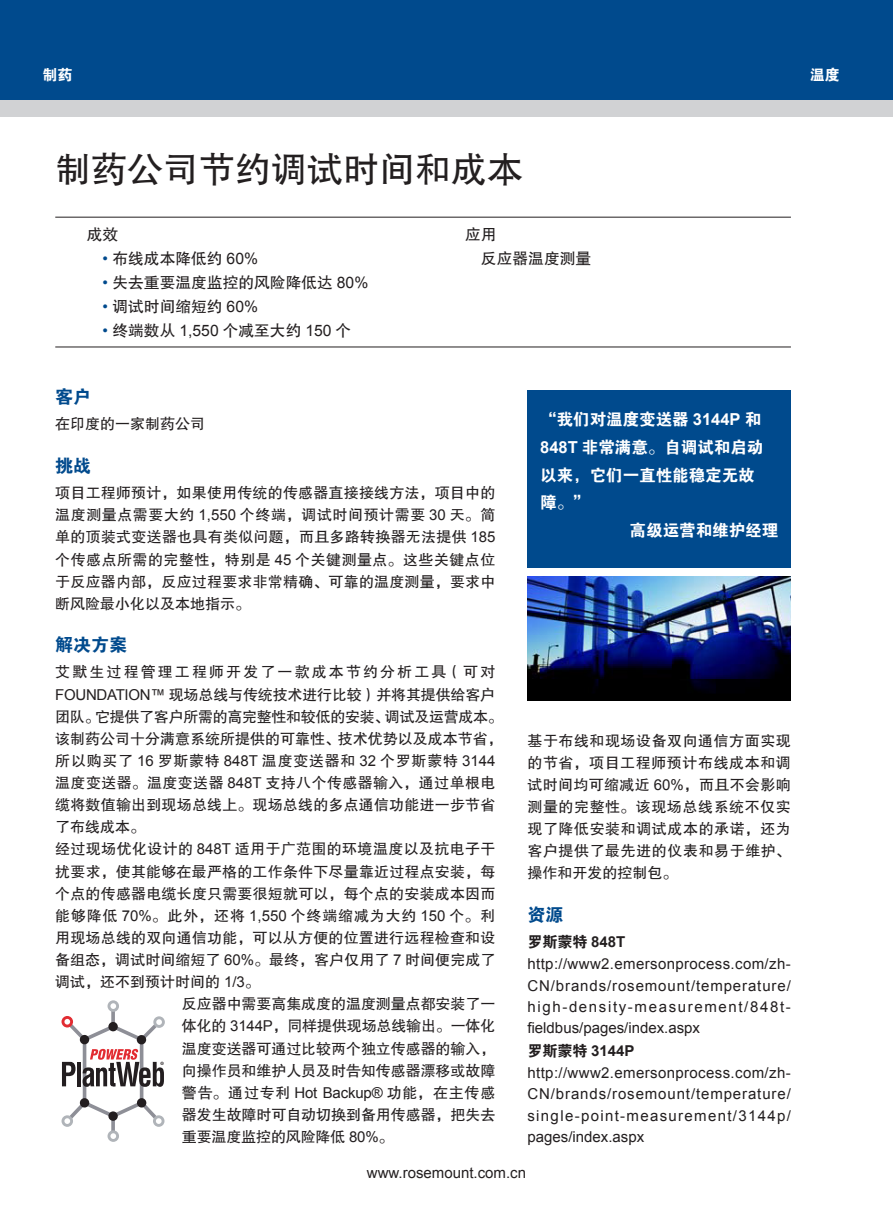
<style>
.page{position:relative;width:893px;height:1212px;background:#fff}
.page>*{position:absolute;margin:0;border:0;box-sizing:border-box;transform-origin:0 0}
.大标题{font:36px "FZHTK GBK1 0";color:#231f20}
.标题1{font:18px "FZDHTK GBK1 0";color:#004a8d}
.t1{font:16.5px/27.6px "FZDHTK GBK1 0";color:#fff}
.t2{font:15.75px "FZHTK GBK1 0";color:#231f20}
.t3{font:15px/22.2px "FZHTK GBK1 0";letter-spacing:.01em;color:#231f20;text-align:justify}
.t4{font:15px/21.3px "Arial";letter-spacing:.06em;color:#231f20;text-align:justify}
.t5{font:15px/22.2px "FZHTK GBK1 0";letter-spacing:-.01em;color:#231f20}
.t6{font:15px "Arial";color:#231f20}
.t7{font:700 15px "Arial";color:#231f20}
.t8{font:15px "FZDHTK GBK1 0";color:#231f20}
.t9{font:15px "FZDHTK GBK1 0";color:#fff}
.s1{font-family:"Arial";color:#004a8d}
.s2{font-family:"Arial"}
.s3{font-family:"Arial";font-weight:700}
.s4{font-family:"FZDHTK GBK1 0";font-weight:400}
</style>
<div class="page">
<div style="left:0;top:0;width:893px;height:117px;background:#d1d2d4"></div>
<div style="left:0;top:0;width:893px;height:99px;background:#004a8d"></div>
<hr style="left:55px;top:217px;width:736px;height:1px;background:#231f20">
<hr style="left:55px;top:347px;width:736px;height:1px;background:#231f20">
<div style="left:527px;top:390px;width:264px;height:178px;background:#004a8d"></div>
<img style="left:527px;top:576px;width:264px;height:125px">
<svg style="left:62px;top:1000px;width:103px;height:142px"></svg>
<p class="t9" style="left:43px;top:67px;width:31px">制药</p>
<p class="t9" style="left:810px;top:67px;width:31px">温度</p>
<p class="大标题" style="left:55px;top:150px;width:470px">制药公司节约调试时间和成本</p>
<p class="t2" style="left:87px;top:225px;width:33px">成效</p>
<p class="t2" style="left:103px;top:249px;width:157px"><span class="s1">•</span> 布线成本降低约 <span class="s2">60%</span></p>
<p class="t2" style="left:103px;top:273px;width:267px"><span class="s1">•</span> 失去重要温度监控的风险降低达 <span class="s2">80%</span></p>
<p class="t2" style="left:103px;top:297px;width:157px"><span class="s1">•</span> 调试时间缩短约 <span class="s2">60%</span></p>
<p class="t2" style="left:103px;top:321px;width:250px"><span class="s1">•</span> 终端数从 <span class="s2">1,550</span> 个减至大约 <span class="s2">150</span> 个</p>
<p class="t2" style="left:465px;top:225px;width:33px">应用</p>
<p class="t2" style="left:481px;top:249px;width:112px">反应器温度测量</p>
<p class="标题1" style="left:55px;top:387px;width:37px">客户</p>
<p class="t3" style="left:55px;top:413px;width:152px">在印度的一家制药公司</p>
<p class="标题1" style="left:55px;top:456px;width:37px">挑战</p>
<p class="t3" style="left:55px;top:482px;width:442px">项目工程师预计，如果使用传统的传感器直接接线方法，项目中的温度测量点需要大约 <span class="s2">1,550</span> 个终端，调试时间预计需要 <span class="s2">30</span> 天。简单的顶装式变送器也具有类似问题，而且多路转换器无法提供 <span class="s2">185</span>个传感点所需的完整性，特别是 <span class="s2">45</span> 个关键测量点。这些关键点位于反应器内部，反应过程要求非常精确、可靠的温度测量，要求中断风险最小化以及本地指示。</p>
<p class="标题1" style="left:55px;top:635px;width:74px">解决方案</p>
<p class="t5" style="left:55px;top:661px;width:449px">艾默生过程管理工程师开发了一款成本节约分析工具（可对<br><span class="s2">FOUNDATION™</span> 现场总线与传统技术进行比较）并将其提供给客户团队。它提供了客户所需的高完整性和较低的安装、调试及运营成本。</p>
<p class="t3" style="left:55px;top:728px;width:449px;text-align:left">该制药公司十分满意系统所提供的可靠性、技术优势以及成本节省，所以购买了 <span class="s2">16</span> 罗斯蒙特 <span class="s2">848T</span> 温度变送器和 <span class="s2">32</span> 个罗斯蒙特 <span class="s2">3144</span>温度变送器。温度变送器 <span class="s2">848T</span> 支持八个传感器输入，通过单根电缆将数值输出到现场总线上。现场总线的多点通信功能进一步节省了布线成本。</p>
<p class="t3" style="left:55px;top:838px;width:442px">经过现场优化设计的 <span class="s2">848T</span> 适用于广范围的环境温度以及抗电子干扰要求，使其能够在最严格的工作条件下尽量靠近过程点安装，每个点的传感器电缆长度只需要很短就可以，每个点的安装成本因而能够降低 <span class="s2">70%</span>。此外，还将 <span class="s2">1,550</span> 个终端缩减为大约 <span class="s2">150</span> 个。利用现场总线的双向通信功能，可以从方便的位置进行远程检查和设备组态，调试时间缩短了 <span class="s2">60%</span>。最终，客户仅用了 <span class="s2">7</span> 时间便完成了调试，还不到预计时间的 <span class="s2">1/3</span>。</p>
<p class="t3" style="left:182px;top:993px;width:315px">反应器中需要高集成度的温度测量点都安装了一体化的 <span class="s2">3144P</span>，同样提供现场总线输出。一体化温度变送器可通过比较两个独立传感器的输入，向操作员和维护人员及时告知传感器漂移或故障警告。通过专利 <span class="s2">Hot Backup®</span> 功能，在主传感器发生故障时可自动切换到备用传感器，把失去重要温度监控的风险降低 <span class="s2">80%</span>。</p>
<p class="t1" style="left:540px;top:406px;width:225px">“我们对温度变送器 <span class="s3">3144P</span> 和<br><span class="s3">848T</span> 非常满意。自调试和启动以来，它们一直性能稳定无故障。”</p>
<p class="t1" style="left:630px;top:517px;width:150px">高级运营和维护经理</p>
<p class="t3" style="left:527px;top:729px;width:265px">基于布线和现场设备双向通信方面实现的节省，项目工程师预计布线成本和调试时间均可缩减近 <span class="s2">60%</span>，而且不会影响测量的完整性。该现场总线系统不仅实现了降低安装和调试成本的承诺，还为客户提供了最先进的仪表和易于维护、操作和开发的控制包。</p>
<p class="标题1" style="left:527px;top:905px;width:37px">资源</p>
<p class="t8" style="left:527px;top:934px;width:99px">罗斯蒙特 <span class="s3">848T</span></p>
<p class="t4" style="left:527px;top:953px;width:265px">http://www2.emersonprocess.com/zh-CN/brands/rosemount/temperature/ high-density-measurement/848t&shy;fieldbus/pages/index.aspx</p>
<p class="t7" style="left:527px;top:1040px;width:109px"><span class="s4">罗斯蒙特</span> 3144P</p>
<p class="t4" style="left:527px;top:1062px;width:265px">http://www2.emersonprocess.com/zh-CN/brands/rosemount/temperature/ single-point-measurement/3144p/ pages/index.aspx</p>
<p class="t6" style="left:367px;top:1162px;width:161px">www.rosemount.com.cn</p>
</div>
